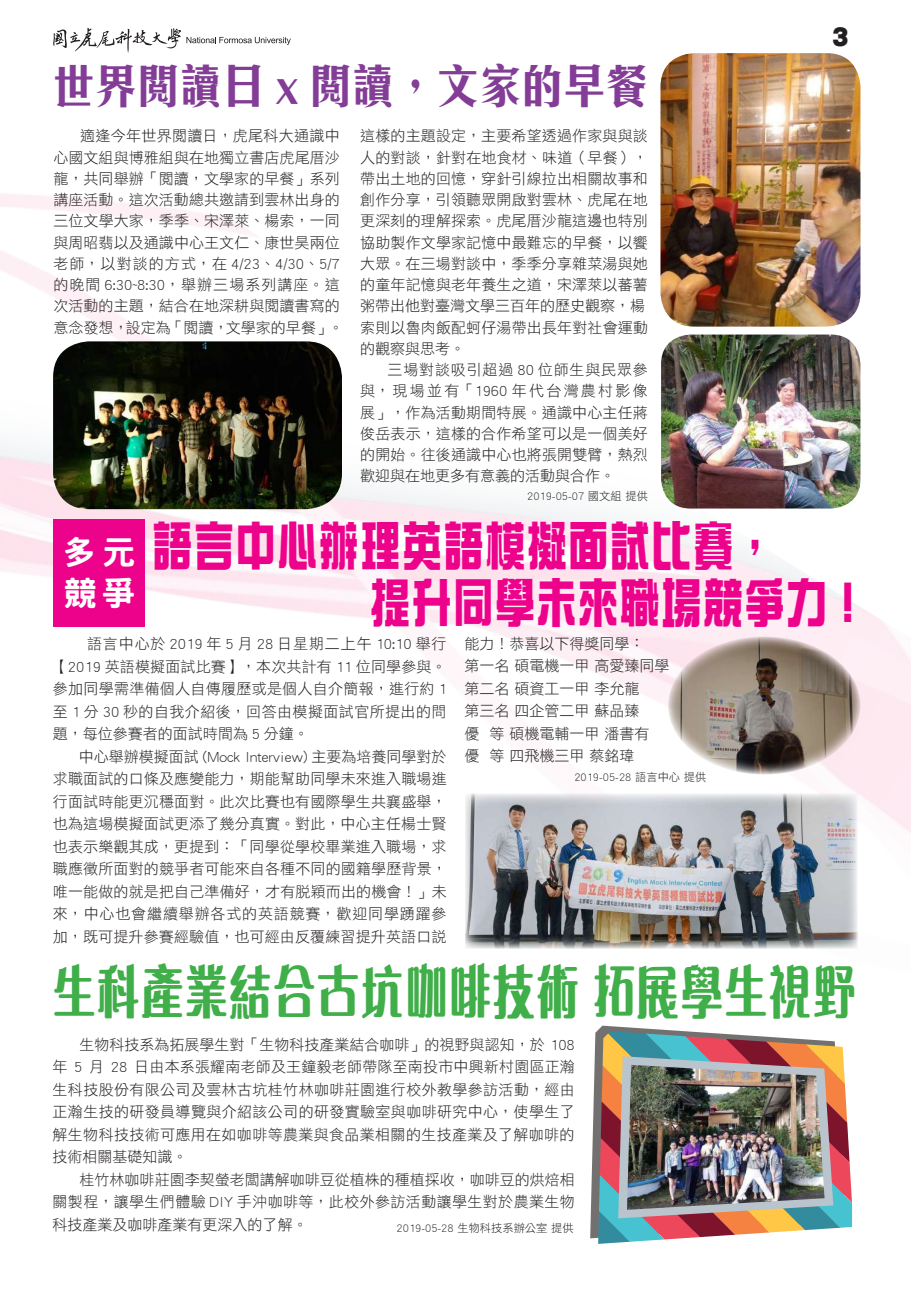
<style>
.page{position:relative;width:911px;height:1290px;background:#fff}
.page>*{position:absolute;margin:0;border:0;box-sizing:border-box;transform-origin:0 0}
.t1{font:700 60.12px "M Ngai HK";color:#40ae49;scale:.73 1}
.t2{font:700 54px/56.2px "CJ Ngai HK";letter-spacing:.04em;color:#ed028c;scale:.74 1}
.t3{font:700 47.5px "C Hei 3 HK";color:#833d96;scale:.89 1}
.t4{font:800 33.62px/40.4px "Han Wang Hei";color:#fff}
.t5{font:27.5px "DF Hei Std W12";color:#231f20}
.t6{font:15px/22.5px "DF Hei Std W3";letter-spacing:.01em;color:#231f20;text-align:justify}
.t7{font:11.25px "DF Hei Std W3";color:#231f20}
</style>
<div class="page">
<svg style="left:53px;top:28px;width:238px;height:25px"></svg>
<img style="left:0;top:83px;width:911px;height:1156px">
<svg style="left:0;top:53px;width:1px;height:501px"></svg>
<svg style="left:590px;top:1025px;width:255px;height:213px"></svg>
<svg style="left:598px;top:1031px;width:254px;height:213px;background:#b1948b"></svg>
<img style="left:627px;top:1065px;width:197px;height:145px">
<div style="left:53px;top:519px;width:92px;height:107px;background:#ed028c"></div>
<img style="left:660px;top:53px;width:200px;height:274px">
<img style="left:53px;top:341px;width:289px;height:168px">
<img style="left:661px;top:334px;width:199px;height:174px">
<img style="left:465px;top:794px;width:392px;height:154px">
<img style="left:668px;top:636px;width:192px;height:138px">
<h3 class="t3" style="left:53px;top:50px;width:670px">世界閱讀日 x 閱讀，文家的早餐</h3>
<p class="t6" style="left:53px;top:125px;width:291px;line-height:21.2px;text-align:left;text-indent:27px">適逢今年世界閱讀日，虎尾科大通識中心國文組與博雅組與在地獨立書店虎尾厝沙龍，共同舉辦「閱讀，文學家的早餐」系列講座活動。這次活動總共邀請到雲林出身的三位文學大家，季季、宋澤萊、楊索，一同與周昭翡以及通識中心王文仁、康世昊兩位老師，以對談的方式，在 4/23、4/30、5/7的晚間 6:30~8:30，舉辦三場系列講座。這次活動的主題，結合在地深耕與閱讀書寫的意念發想，設定為「閱讀，文學家的早餐」。</p>
<p class="t6" style="left:360px;top:125px;width:289px;line-height:21.2px;text-align:left">這樣的主題設定，主要希望透過作家與與談人的對談，針對在地食材、味道（早餐），帶出土地的回憶，穿針引線拉出相關故事和創作分享，引領聽眾開啟對雲林、虎尾在地更深刻的理解探索。虎尾厝沙龍這邊也特別協助製作文學家記憶中最難忘的早餐，以饗大眾。在三場對談中，季季分享雜菜湯與她的童年記憶與老年養生之道，宋澤萊以蕃薯粥帶出他對臺灣文學三百年的歷史觀察，楊索則以魯肉飯配蚵仔湯帶出長年對社會運動的觀察與思考。</p>
<p class="t6" style="left:360px;top:359px;width:289px;line-height:21.2px;text-indent:27px">三場對談吸引超過 80 位師生與民眾參與，現場並有「1960 年代台灣農村影像展」，作為活動期間特展。通識中心主任蔣俊岳表示，這樣的合作希望可以是一個美好的開始。往後通識中心也將張開雙臂，熱烈歡迎與在地更多有意義的活動與合作。</p>
<p class="t7" style="left:527px;top:490px;width:122px">2019-05-07 國文組 提供</p>
<h3 class="t5" style="left:831px;top:21px;width:19px">3</h3>
<h2 class="t2" style="left:370px;top:519px;width:674px;text-indent:-218px">語言中心辦理英語模擬面試比賽，<br>提升同學未來職場競爭力！</h2>
<p class="t6" style="left:53px;top:632px;width:395px;text-indent:34px">語言中心於 2019 年 5 月 28 日星期二上午 10:10 舉行【2019 英語模擬面試比賽】，本次共計有 11 位同學參與。參加同學需準備個人自傳履歷或是個人自介簡報，進行約 1至 1 分 30 秒的自我介紹後，回答由模擬面試官所提出的問題，每位參賽者的面試時間為 5 分鐘。</p>
<p class="t6" style="left:53px;top:745px;width:395px;text-indent:26px">中心舉辦模擬面試 (Mock Interview) 主要為培養同學對於求職面試的口條及應變能力，期能幫助同學未來進入職場進行面試時能更沉穩面對。此次比賽也有國際學生共襄盛舉，也為這場模擬面試更添了幾分真實。對此，中心主任楊士賢也表示樂觀其成，更提到：「同學從學校畢業進入職場，求職應徵所面對的競爭者可能來自各種不同的國籍學歷背景，唯一能做的就是把自己準備好，才有脫穎而出的機會！」未來，中心也會繼續舉辦各式的英語競賽，歡迎同學踴躍參加，既可提升參賽經驗值，也可經由反覆練習提升英語口說</p>
<h3 class="t4" style="left:63px;top:532px;width:74px">多元競爭</h3>
<p class="t6" style="left:464px;top:632px;width:206px;text-align:left">能力！恭喜以下得獎同學：<br>第一名 碩電機一甲 高愛臻同學第二名 碩資工一甲 李允龍<br>第三名 四企管二甲 蘇品臻<br>優 等 碩機電輔一甲 潘書有<br>優 等 四飛機三甲 蔡銘瑋</p>
<p class="t7" style="left:574px;top:771px;width:133px">2019-05-28 語言中心 提供</p>
<h1 class="t1" style="left:53px;top:952px;width:1102px">生科產業結合古坑咖啡技術 拓展學生視野</h1>
<p class="t6" style="left:53px;top:1033px;width:524px;text-indent:27px">生物科技系為拓展學生對「生物科技產業結合咖啡」的視野與認知，於 108年 5 月 28 日由本系張耀南老師及王鐘毅老師帶隊至南投市中興新村園區正瀚生科技股份有限公司及雲林古坑桂竹林咖啡莊園進行校外教學參訪活動，經由正瀚生技的研發員導覽與介紹該公司的研發實驗室與咖啡研究中心，使學生了解生物科技技術可應用在如咖啡等農業與食品業相關的生技產業及了解咖啡的技術相關基礎知識。</p>
<p class="t6" style="left:53px;top:1168px;width:524px;text-indent:27px">桂竹林咖啡莊園李契螢老闆講解咖啡豆從植株的種植採收，咖啡豆的烘焙相關製程，讓學生們體驗 DIY 手沖咖啡等，此校外參訪活動讓學生對於農業生物科技產業及咖啡產業有更深入的了解。</p>
<p class="t7" style="left:397px;top:1222px;width:178px">2019-05-28 生物科技系辦公室 提供</p>
</div>
